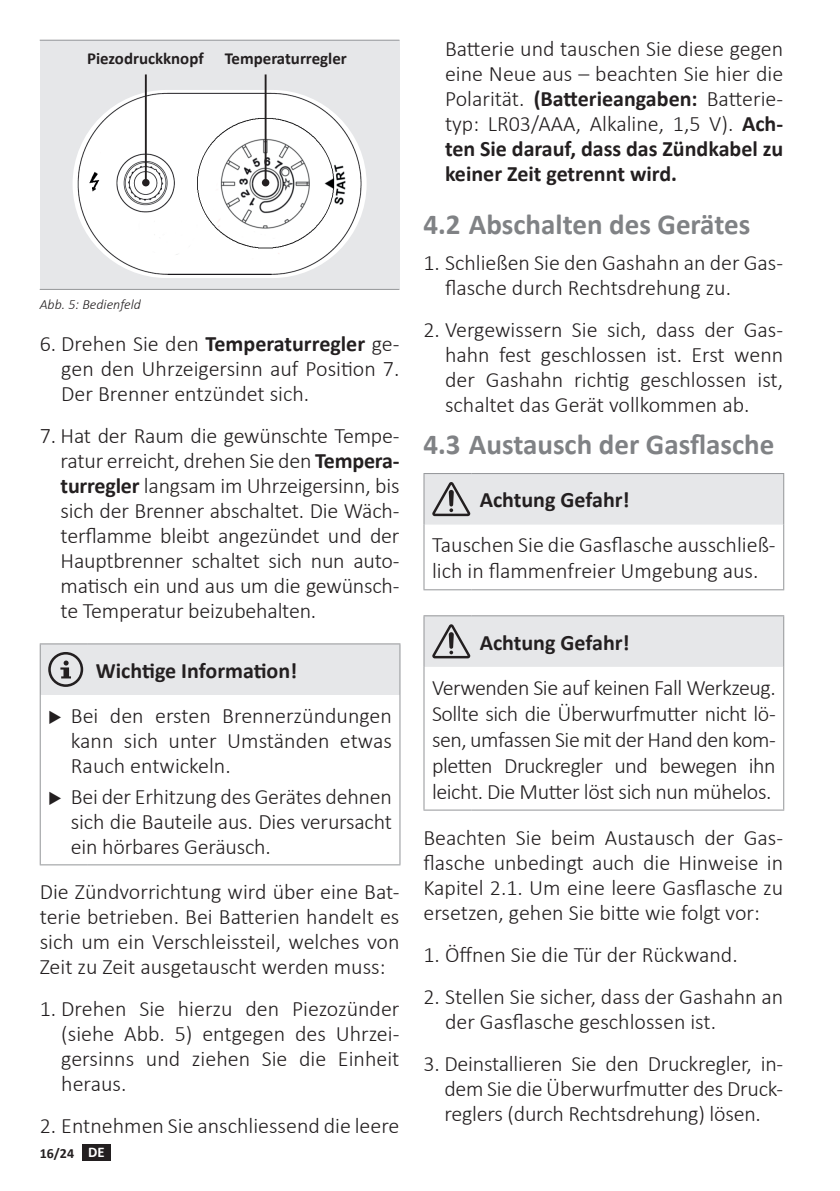
<style>
.page{position:relative;width:840px;height:1191px;background:#fff}
.page>*{position:absolute;margin:0;border:0;box-sizing:border-box;transform-origin:0 0}
.t1{font:700 29px "Calibri";color:#808285}
.t2{font:300 22px/25px "Calibri";color:#231f20;text-align:justify}
.t3{font:700 22px "Calibri";color:#231f20}
.t4{font:700 16.8px "Calibri";color:#231f20}
.t5{font:italic 300 14px "Calibri";color:#231f20}
.t6{font:700 14px "Calibri";color:#231f20}
.s1{font-weight:700}
.s2{font-size:14.8px;color:#fff}
</style>
<div class="page">
<div style="left:82px;top:1144px;width:29px;height:16px;background:#231f20"></div>
<div style="left:40px;top:40px;width:359px;height:249px;background:#e6e7e9"></div>
<hr style="left:40px;top:40px;width:359px;height:1px;background:#939598">
<hr style="left:40px;top:289px;width:359px;height:1px;background:#939598">
<img style="left:73px;top:90px;width:293px;height:188px;border-radius:94px">
<hr style="left:145px;top:74px;width:2px;height:109px;background:#231f20">
<div style="left:142px;top:179px;width:7px;height:7px;background:#231f20;border-radius:50%"></div>
<hr style="left:264px;top:74px;width:2px;height:109px;background:#231f20">
<div style="left:262px;top:179px;width:7px;height:7px;background:#231f20;border-radius:50%"></div>
<hr style="left:40px;top:643px;width:48px;height:1px;background:#939598">
<hr style="left:88px;top:643px;width:312px;height:1px;background:#939598">
<hr style="left:40px;top:695px;width:1px;height:169px;background:#939598">
<hr style="left:399px;top:695px;width:1px;height:169px;background:#939598">
<hr style="left:40px;top:864px;width:48px;height:1px;background:#939598">
<hr style="left:88px;top:864px;width:312px;height:1px;background:#939598">
<div style="left:40px;top:644px;width:360px;height:51px;background:#e6e7e9"></div>
<hr style="left:423px;top:473px;width:48px;height:1px;background:#939598">
<hr style="left:423px;top:474px;width:1px;height:50px;background:#939598">
<hr style="left:423px;top:524px;width:1px;height:65px;background:#939598">
<hr style="left:782px;top:524px;width:1px;height:65px;background:#939598">
<hr style="left:423px;top:589px;width:48px;height:1px;background:#939598">
<hr style="left:471px;top:589px;width:312px;height:1px;background:#939598">
<div style="left:424px;top:473px;width:359px;height:51px;background:#e6e7e9"></div>
<hr style="left:423px;top:615px;width:48px;height:1px;background:#939598">
<hr style="left:423px;top:616px;width:1px;height:51px;background:#939598">
<hr style="left:471px;top:615px;width:312px;height:1px;background:#939598">
<hr style="left:423px;top:667px;width:1px;height:142px;background:#939598">
<hr style="left:782px;top:667px;width:1px;height:142px;background:#939598">
<hr style="left:423px;top:809px;width:48px;height:1px;background:#939598">
<hr style="left:471px;top:809px;width:312px;height:1px;background:#939598">
<div style="left:424px;top:616px;width:359px;height:51px;background:#e6e7e9"></div>
<p class="t4" style="left:87px;top:47px;width:118px">Piezodruckknopf</p>
<p class="t4" style="left:225px;top:47px;width:123px">Temperaturregler</p>
<p class="t5" style="left:40px;top:295px;width:103px">Abb. 5: Bedienfeld</p>
<p class="t2" style="left:61px;top:331px;width:339px;text-indent:-22px">6. Drehen Sie den <span class="s1">Temperaturregler</span> ge&shy;gen den Uhrzeigersinn auf Position 7.<br>Der Brenner entzündet sich.</p>
<p class="t2" style="left:61px;top:423px;width:340px;text-indent:-21px">7. Hat der Raum die gewünschte Tempe&shy;ratur erreicht, drehen Sie den <span class="s1">Tempera&shy;turregler</span> langsam im Uhrzeigersinn, bis sich der Brenner abschaltet. Die Wäch&shy;terflamme bleibt angezündet und der Hauptbrenner schaltet sich nun auto&shy;matisch ein und aus um die gewünsch&shy;te Temperatur beizubehalten.</p>
<p class="t3" style="left:96px;top:655px;width:203px">Wichtige Information!</p>
<p class="t2" style="left:71px;top:703px;width:322px">Bei den ersten Brennerzündungen kann sich unter Umständen etwas Rauch entwickeln.</p>
<p class="t2" style="left:71px;top:783px;width:322px">Bei der Erhitzung des Gerätes dehnen sich die Bauteile aus. Dies verursacht ein hörbares Geräusch.</p>
<p class="t2" style="left:40px;top:879px;width:361px">Die Zündvorrichtung wird über eine Bat&shy;terie betrieben. Bei Batterien handelt es sich um ein Verschleissteil, welches von Zeit zu Zeit ausgetauscht werden muss:</p>
<p class="t2" style="left:61px;top:996px;width:339px;text-indent:-22px">1. Drehen Sie hierzu den Piezozünder (siehe Abb. 5) entgegen des Uhrzei&shy;gersinns und ziehen Sie die Einheit heraus.</p>
<p class="t2" style="left:40px;top:1113px;width:361px">2. Entnehmen Sie anschliessend die leere</p>
<p class="t6" style="left:40px;top:1143px;width:66px">16/24 <span class="s2">DE</span></p>
<p class="t2" style="left:445px;top:36px;width:339px">Batterie und tauschen Sie diese gegen eine Neue aus – beachten Sie hier die Polarität. <span class="s1">(Batterieangaben:</span> Batterie&shy;typ: LR03/AAA, Alkaline, 1,5 V). <span class="s1">Ach&shy;ten Sie darauf, dass das Zündkabel zu keiner Zeit getrennt wird.</span></p>
<h1 class="t1" style="left:423px;top:204px;width:328px">4.2 Abschalten des Gerätes</h1>
<p class="t2" style="left:445px;top:250px;width:339px;text-indent:-22px">1. Schließen Sie den Gashahn an der Gas&shy;flasche durch Rechtsdrehung zu.</p>
<p class="t2" style="left:445px;top:317px;width:339px;text-indent:-22px">2. Vergewissern Sie sich, dass der Gas&shy;hahn fest geschlossen ist. Erst wenn der Gashahn richtig geschlossen ist, schaltet das Gerät vollkommen ab.</p>
<h1 class="t1" style="left:423px;top:423px;width:352px">4.3 Austausch der Gasflasche</h1>
<p class="t3" style="left:479px;top:484px;width:151px">Achtung Gefahr!</p>
<p class="t2" style="left:432px;top:532px;width:345px;line-height:26px">Tauschen Sie die Gasflasche ausschließ&shy;lich in flammenfreier Umgebung aus.</p>
<p class="t3" style="left:479px;top:626px;width:151px">Achtung Gefahr!</p>
<p class="t2" style="left:432px;top:674px;width:345px;line-height:26px">Verwenden Sie auf keinen Fall Werkzeug.<br>Sollte sich die Überwurfmutter nicht lö&shy;sen, umfassen Sie mit der Hand den kom&shy;pletten Druckregler und bewegen ihn leicht. Die Mutter löst sich nun mühelos.</p>
<p class="t2" style="left:423px;top:824px;width:361px">Beachten Sie beim Austausch der Gas&shy;flasche unbedingt auch die Hinweise in Kapitel 2.1. Um eine leere Gasflasche zu ersetzen, gehen Sie bitte wie folgt vor:</p>
<p class="t2" style="left:423px;top:941px;width:315px">1. Öffnen Sie die Tür der Rückwand.</p>
<p class="t2" style="left:445px;top:983px;width:339px;text-indent:-22px">2. Stellen Sie sicher, dass der Gashahn an der Gasflasche geschlossen ist.</p>
<p class="t2" style="left:444px;top:1050px;width:340px;text-indent:-21px">3. Deinstallieren Sie den Druckregler, in&shy;dem Sie die Überwurfmutter des Druck&shy;reglers (durch Rechtsdrehung) lösen.</p>
</div>
